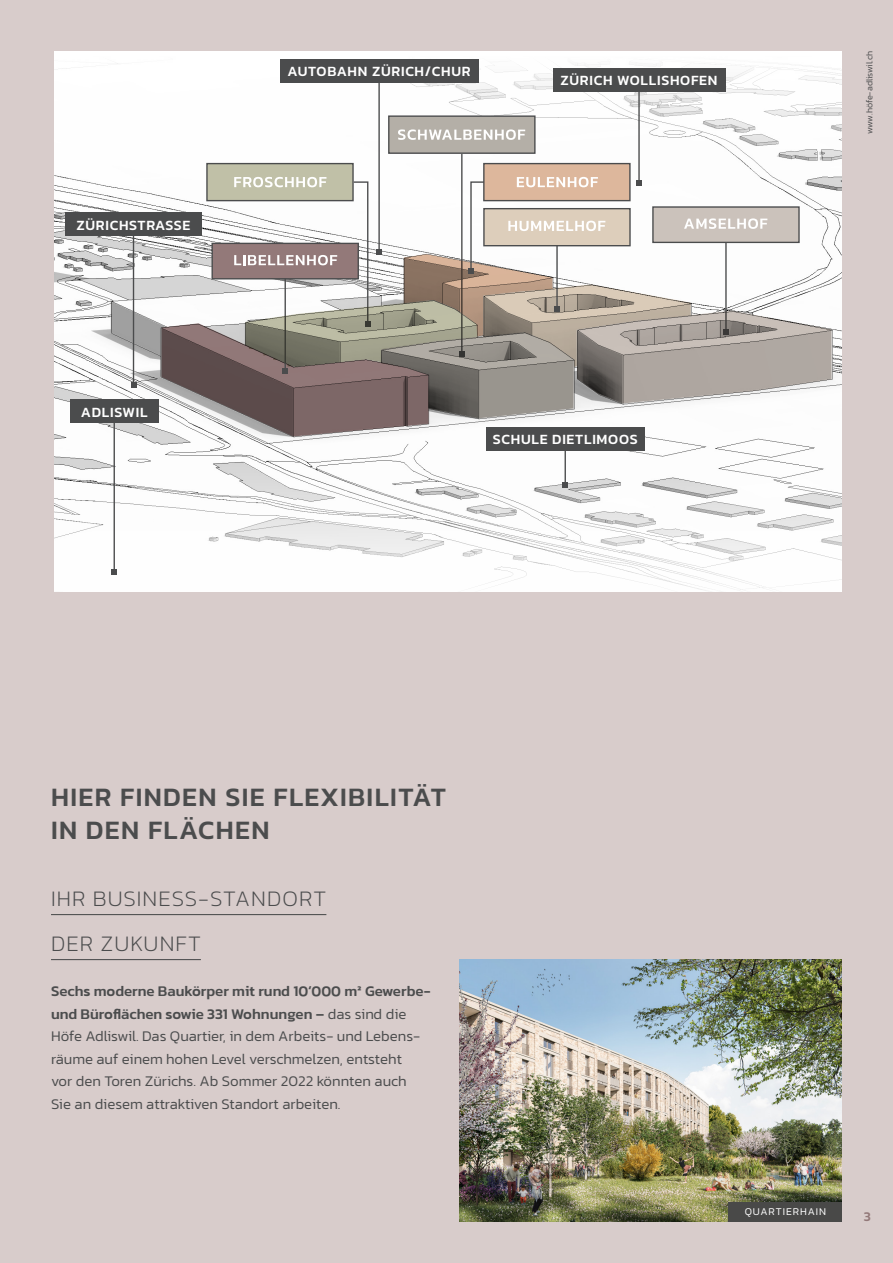
<style>
.page{position:relative;width:893px;height:1263px;background:#d8cccb}
.page>*{position:absolute;margin:0;border:0;box-sizing:border-box;transform-origin:0 0}
.t1{font:500 27px/33px "Kanit";letter-spacing:.05em;color:#4b4c4d}
.t2{font:200 22.5px/45px "Kanit";letter-spacing:.05em;color:#4b4c4d}
.t3{font:300 15px/22.5px "Kanit";color:#4b4c4d}
.t4{font:500 14.25px "Kanit";letter-spacing:.05em;color:#fff}
.t5{font:500 13.5px "Kanit";color:#937979}
.t6{font:300 10.5px "Kanit";letter-spacing:.09em;color:#fff}
.t7{font:300 9px "Kanit";letter-spacing:-.015em;color:#4b4c4d}
.s1{font-weight:500}
</style>
<div class="page">
<img style="left:54px;top:197px;width:788px;height:258px">
<div style="left:54px;top:51px;width:788px;height:146px;background:#fff"></div>
<svg style="left:54px;top:455px;width:788px;height:136px;background:#f4f4f4"></svg>
<hr style="left:133px;top:236px;width:1px;height:149px;background:#4b4c4d">
<svg style="left:131px;top:383px;width:5px;height:5px"></svg>
<hr style="left:114px;top:423px;width:1px;height:149px;background:#4b4c4d">
<svg style="left:111px;top:569px;width:6px;height:6px"></svg>
<hr style="left:378px;top:82px;width:2px;height:170px;background:#4b4c4d">
<hr style="left:638px;top:91px;width:2px;height:92px;background:#4b4c4d">
<hr style="left:565px;top:450px;width:1px;height:35px;background:#4b4c4d">
<svg style="left:562px;top:482px;width:6px;height:5px"></svg>
<div style="left:65px;top:213px;width:137px;height:23px;background:#4b4c4d"></div>
<div style="left:70px;top:400px;width:88px;height:23px;background:#4b4c4d"></div>
<div style="left:280px;top:59px;width:198px;height:23px;background:#4b4c4d"></div>
<div style="left:553px;top:68px;width:172px;height:23px;background:#4b4c4d"></div>
<div style="left:486px;top:427px;width:158px;height:23px;background:#4b4c4d"></div>
<hr style="left:461px;top:154px;width:1px;height:200px;background:#4b4c4d">
<div style="left:388px;top:115px;width:148px;height:39px;background:#b4afa7;border:1px solid #4b4c4d"></div>
<svg style="left:398px;top:129px;width:127px;height:11px"></svg>
<div style="left:483px;top:163px;width:148px;height:38px;background:#ddb79c;border:1px solid #4b4c4d"></div>
<div style="left:206px;top:163px;width:148px;height:38px;background:#c0c0a7;border:1px solid #4b4c4d"></div>
<svg style="left:162px;top:177px;width:669px;height:259px"></svg>
<img style="left:459px;top:959px;width:383px;height:262px">
<div style="left:729px;top:1202px;width:113px;height:19px;background:#494948"></div>
<hr style="left:51px;top:914px;width:275px;height:1px;background:#4b4c4d">
<hr style="left:51px;top:959px;width:150px;height:1px;background:#4b4c4d">
<p class="t4" style="left:76px;top:214px;width:116px">ZÜRICHSTRASSE</p>
<p class="t4" style="left:81px;top:401px;width:68px">ADLISWIL</p>
<p class="t4" style="left:287px;top:61px;width:185px">AUTOBAHN ZÜRICH/CHUR</p>
<p class="t4" style="left:560px;top:70px;width:159px">ZÜRICH WOLLISHOFEN</p>
<p class="t4" style="left:493px;top:429px;width:146px">SCHULE DIETLIMOOS</p>
<p class="t7" style="left:863px;top:134px;width:85px;rotate:-90deg">www.höfe-adliswil.ch</p>
<h1 class="t1" style="left:51px;top:779px;width:397px">HIER FINDEN SIE FLEXIBILITÄT<br>IN DEN FLÄCHEN</h1>
<h2 class="t2" style="left:51px;top:876px;width:277px">IHR BUSINESS-STANDORT<br>DER ZUKUNFT</h2>
<p class="t3" style="left:51px;top:980px;width:381px"><span class="s1">Sechs moderne Baukörper mit rund 10‘000 m² Gewerbe&shy;und Büroflächen sowie 331 Wohnungen –</span> das sind die Höfe Adliswil. Das Quartier, in dem Arbeits- und Lebens&shy;räume auf einem hohen Level verschmelzen, entsteht<br>vor den Toren Zürichs. Ab Sommer 2022 könnten auch Sie an diesem attraktiven Standort arbeiten.</p>
<p class="t6" style="left:745px;top:1204px;width:83px">QUARTIERHAIN</p>
<p class="t5" style="left:864px;top:1206px;width:9px">3</p>
</div>
